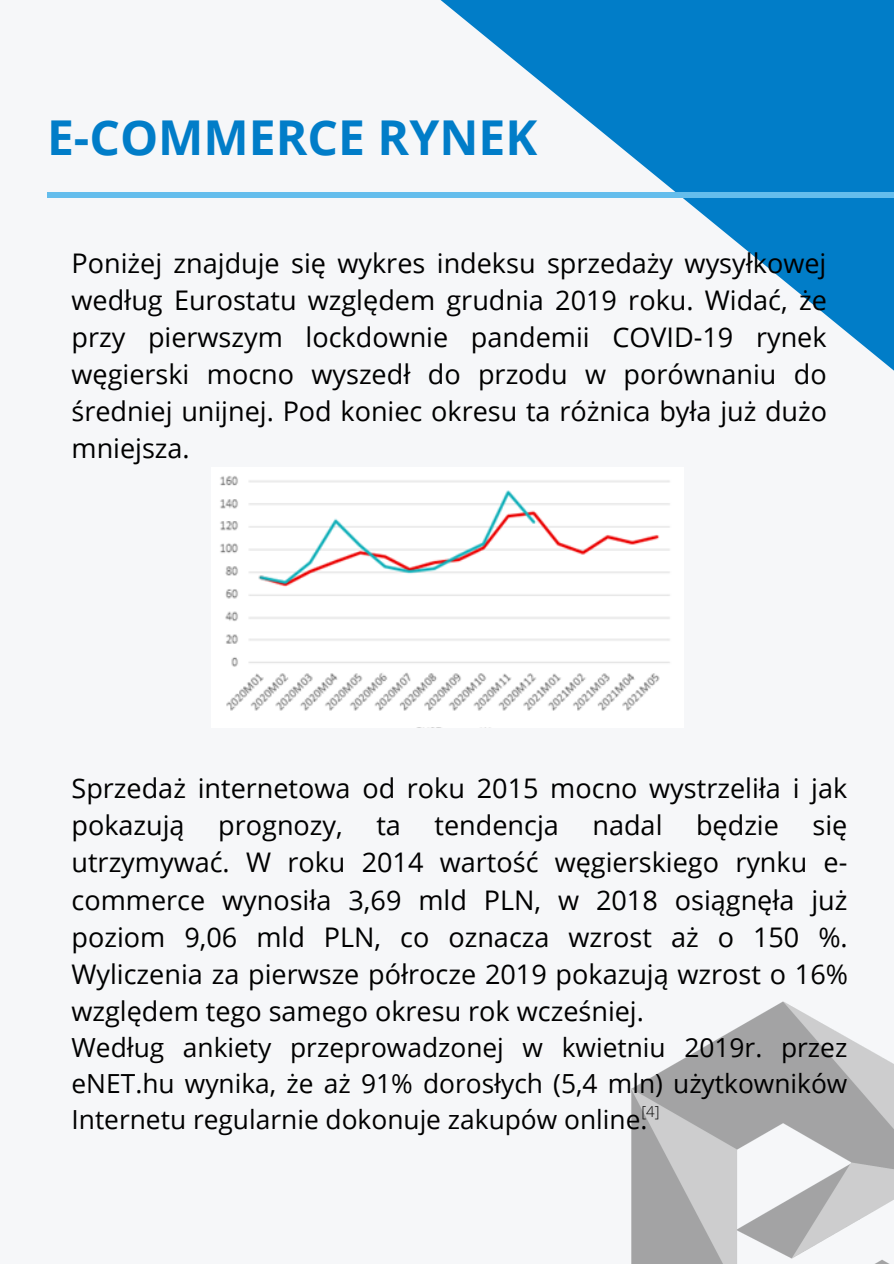
<style>
.page{position:relative;width:894px;height:1264px;background:#fff}
.page>*{position:absolute;margin:0;border:0;box-sizing:border-box;transform-origin:0 0}
.t1{font:700 48px "Open Sans";color:#017dc8}
.t2{font:27px/37.2px "Open Sans";color:#000;text-align:justify}
.t3{font:26.25px/36px "Open Sans";color:#000;text-align:justify}
.t4{font:300 15px "Open Sans";color:#000}
</style>
<div class="page">
<div style="left:0;top:0;width:893px;height:1263px;background:#f6f7f9"></div>
<svg style="left:440px;top:0;width:453px;height:370px"></svg>
<div style="left:47px;top:192px;width:846px;height:6px;background:#64bdec"></div>
<img style="left:631px;top:1001px;width:262px;height:262px">
<img style="left:220px;top:476px;width:450px;height:235px">
<p class="t1" style="left:47px;top:104px;width:491px">E-COMMERCE RYNEK</p>
<p class="t2" style="left:71px;top:243px;width:757px">Poniżej znajduje się wykres indeksu sprzedaży wysyłkowej według Eurostatu względem grudnia 2019 roku. Widać, że przy pierwszym lockdownie pandemii COVID-19 rynek węgierski mocno wyszedł do przodu w porównaniu do średniej unijnej. Pod koniec okresu ta różnica była już dużo mniejsza.</p>
<p class="t2" style="left:71px;top:769px;width:777px">Sprzedaż internetowa od roku 2015 mocno wystrzeliła i jak pokazują prognozy, ta tendencja nadal będzie się utrzymywać. W roku 2014 wartość węgierskiego rynku e&shy;commerce wynosiła 3,69 mld PLN, w 2018 osiągnęła już poziom 9,06 mld PLN, co oznacza wzrost aż o 150 %.<br>Wyliczenia za pierwsze półrocze 2019 pokazują wzrost o 16% względem tego samego okresu rok wcześniej.</p>
<p class="t3" style="left:71px;top:1028px;width:777px">Według ankiety przeprowadzonej w kwietniu 2019r. przez eNET.hu wynika, że aż 91% dorosłych (5,4 mln) użytkowników Internetu regularnie dokonuje zakupów online.</p>
<p class="t4" style="left:641px;top:1101px;width:20px">[4]</p>
</div>
